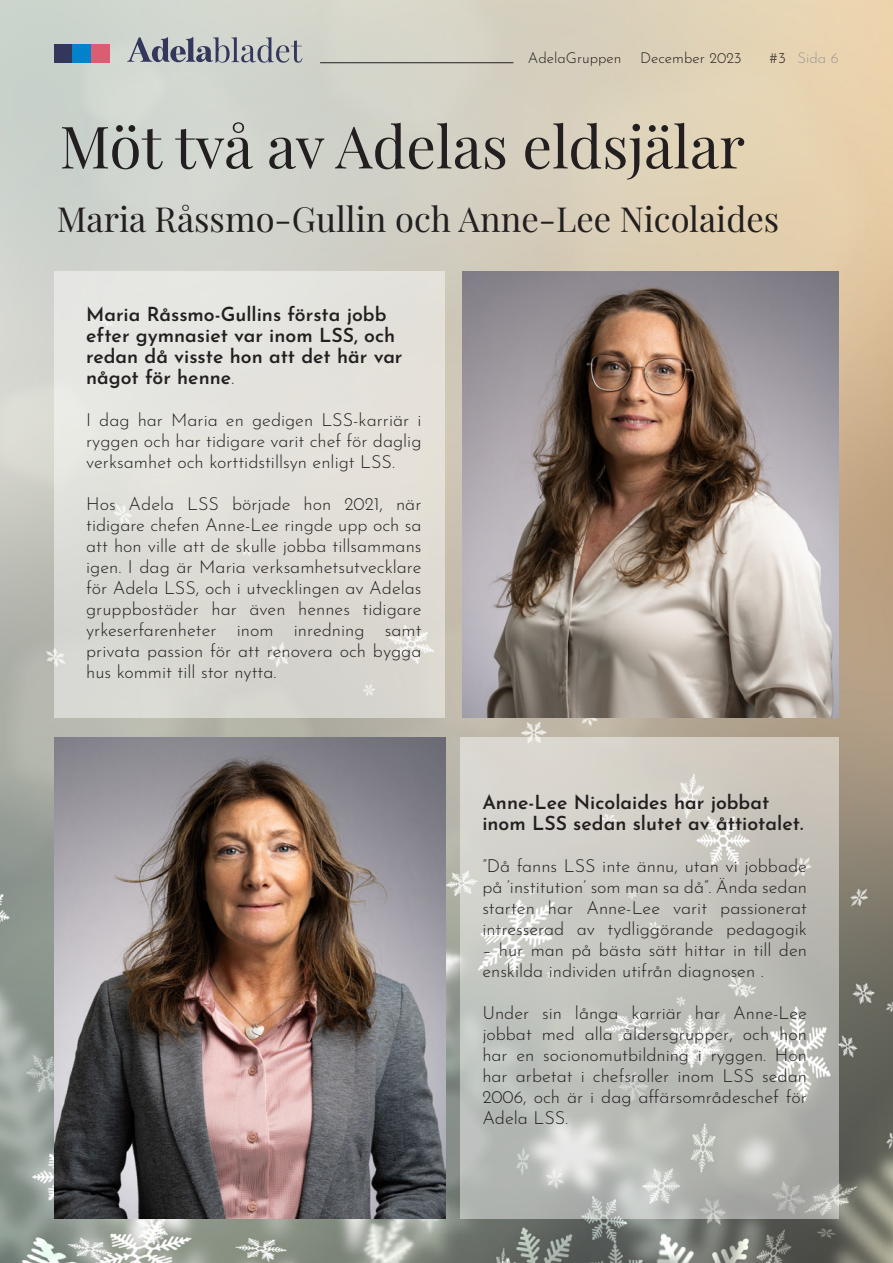
<style>
.page{position:relative;width:893px;height:1263px;background:#fff}
.page>*{position:absolute;margin:0;border:0;box-sizing:border-box;transform-origin:0 0}
.t1{font:58.5px "Playfair Display";color:#231f20}
.t2{font:34.5px "Playfair Display";color:#231f20}
.t3{font:600 19.5px/21px "Josefin Sans";color:#231f20}
.t4{font:100 18px/21px "Josefin Sans";color:#231f20;text-align:justify}
.t5{font:100 15px "Josefin Sans";color:#231f20}
.t6{font:100 15px "Josefin Sans";color:#9f9894}
.s1{font-weight:100}
</style>
<div class="page">
<img style="left:0;top:0;width:893px;height:1263px">
<img style="left:55px;top:738px;width:390px;height:480px">
<img style="left:462px;top:271px;width:377px;height:447px">
<div style="left:91px;top:45px;width:19px;height:18px;background:#da5d72"></div>
<div style="left:54px;top:45px;width:19px;height:18px;background:#34375c"></div>
<div style="left:73px;top:45px;width:18px;height:18px;background:#0083ca"></div>
<svg style="left:127px;top:37px;width:175px;height:26px;background:#a0a4aa"></svg>
<hr style="left:320px;top:62px;width:193px;height:1px;background:#231f20">
<div style="left:54px;top:271px;width:391px;height:447px;background:linear-gradient(to right,#dfe0dc,#e1ddd5)"></div>
<svg style="left:461px;top:737px;width:378px;height:481px;background:#c4c4be"></svg>
<p class="t5" style="left:528px;top:47px;width:215px">AdelaGruppen December 2023</p>
<p class="t5" style="left:769px;top:47px;width:18px">#3</p>
<p class="t6" style="left:797px;top:47px;width:43px">Sida 6</p>
<p class="t1" style="left:60px;top:101px;width:687px">Möt två av Adelas eldsjälar</p>
<p class="t2" style="left:57px;top:192px;width:724px">Maria Råssmo-Gullin och Anne-Lee Nicolaides</p>
<p class="t3" style="left:86px;top:302px;width:318px">Maria Råssmo-Gullins första jobb efter gymnasiet var inom LSS, och redan då visste hon att det här var något för henne<span class="s1">.</span></p>
<p class="t4" style="left:86px;top:408px;width:337px">I dag har Maria en gedigen LSS-karriär i ryggen och har tidigare varit chef för daglig verksamhet och korttidstillsyn enligt LSS.</p>
<p class="t4" style="left:86px;top:492px;width:337px">Hos Adela LSS började hon 2021, när tidigare chefen Anne-Lee ringde upp och sa att hon ville att de skulle jobba tillsammans igen. I dag är Maria verksamhetsutvecklare för Adela LSS, och i utvecklingen av Adelas gruppbostäder har även hennes tidigare yrkeserfarenheter inom inredning samt privata passion för att renovera och bygga hus kommit till stor nytta.</p>
<p class="t3" style="left:482px;top:790px;width:323px">Anne-Lee Nicolaides har jobbat inom LSS sedan slutet av åttiotalet.</p>
<p class="t4" style="left:482px;top:853px;width:326px">”Då fanns LSS inte ännu, utan vi jobbade på ’institution’ som man sa då”. Ända sedan starten har Anne-Lee varit passionerat intresserad av tydliggörande pedagogik</p>
<p class="t4" style="left:482px;top:937px;width:326px">– hur man på bästa sätt hittar in till den enskilda individen utifrån diagnosen .</p>
<p class="t4" style="left:482px;top:1000px;width:326px">Under sin långa karriär har Anne-Lee jobbat med alla åldersgrupper, och hon har en socionomutbildning i ryggen. Hon har arbetat i chefsroller inom LSS sedan 2006, och är i dag affärsområdeschef för Adela LSS.</p>
</div>
